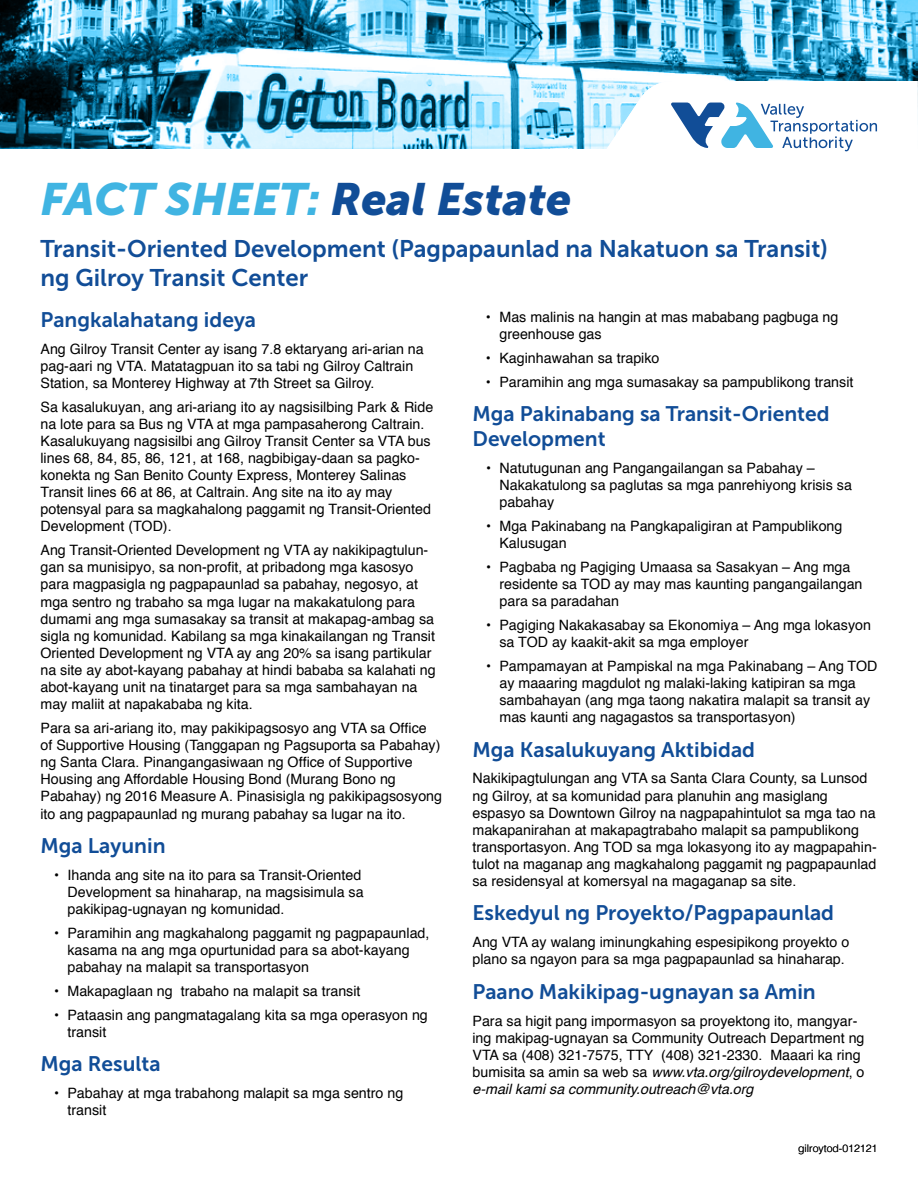
<style>
.page{position:relative;width:918px;height:1188px;background:#fff}
.page>*{position:absolute;margin:0;border:0;box-sizing:border-box;transform-origin:0 0}
.t1{font:italic 45px "Museo Sans 900";color:#40b4e2}
.t2{font:24px/28.8px "Museo Sans 700";color:#114d97}
.t3{font:21px/25.2px "Museo Sans 700";color:#114d97}
.t4{font:14.25px/17.1px "Helvetica";color:#000}
.t5{font:300 10.5px "Helvetica";color:#000}
.s1{color:#114d97}
.s2{font-style:italic}
</style>
<div class="page">
<svg style="left:0;top:0;width:918px;height:148px;background:#62a6c1"></svg>
<svg style="left:587px;top:81px;width:331px;height:71px"></svg>
<h1 class="t1" style="left:40px;top:173px;width:532px">FACT SHEET: <span class="s1">Real Estate</span></h1>
<h2 class="t2" style="left:40px;top:234px;width:789px">Transit-Oriented Development (Pagpapaunlad na Nakatuon sa Transit) ng Gilroy Transit Center</h2>
<h3 class="t3" style="left:40px;top:307px;width:217px">Pangkalahatang ideya</h3>
<p class="t4" style="left:40px;top:341px;width:385px">Ang Gilroy Transit Center ay isang 7.8 ektaryang ari-arian na pag-aari ng VTA. Matatagpuan ito sa tabi ng Gilroy Caltrain<br>Station, sa Monterey Highway at 7th Street sa Gilroy.</p>
<p class="t4" style="left:40px;top:399px;width:394px">Sa kasalukuyan, ang ari-ariang ito ay nagsisilbing Park &amp; Ride na lote para sa Bus ng VTA at mga pampasaherong Caltrain.<br>Kasalukuyang nagsisilbi ang Gilroy Transit Center sa VTA bus lines 68, 84, 85, 86, 121, at 168, nagbibigay-daan sa pagko&shy;konekta ng San Benito County Express, Monterey Salinas Transit lines 66 at 86, at Caltrain. Ang site na ito ay may potensyal para sa magkahalong paggamit ng Transit-Oriented Development (TOD).</p>
<p class="t4" style="left:40px;top:542px;width:397px">Ang Transit-Oriented Development ng VTA ay nakikipagtulun&shy;gan sa munisipyo, sa non-profit, at pribadong mga kasosyo para magpasigla ng pagpapaunlad sa pabahay, negosyo, at mga sentro ng trabaho sa mga lugar na makakatulong para dumami ang mga sumasakay sa transit at makapag-ambag sa sigla ng komunidad. Kabilang sa mga kinakailangan ng Transit Oriented Development ng VTA ay ang 20% sa isang partikular na site ay abot-kayang pabahay at hindi bababa sa kalahati ng abot-kayang unit na tinatarget para sa mga sambahayan na may maliit at napakababa ng kita.</p>
<p class="t4" style="left:40px;top:720px;width:403px">Para sa ari-ariang ito, may pakikipagsosyo ang VTA sa Office of Supportive Housing (Tanggapan ng Pagsuporta sa Pabahay) ng Santa Clara. Pinangangasiwaan ng Office of Supportive Housing ang Affordable Housing Bond (Murang Bono ng Pabahay) ng 2016 Measure A. Pinasisigla ng pakikipagsosyong ito ang pagpapaunlad ng murang pabahay sa lugar na ito.</p>
<h3 class="t3" style="left:40px;top:833px;width:127px">Mga Layunin</h3>
<p class="t4" style="left:67px;top:867px;width:298px;text-indent:-13px">• Ihanda ang site na ito para sa Transit-Oriented<br>Development sa hinaharap, na magsisimula sa pakikipag-ugnayan ng komunidad.</p>
<p class="t4" style="left:67px;top:925px;width:363px;text-indent:-13px">• Paramihin ang magkahalong paggamit ng pagpapaunlad, kasama na ang mga opurtunidad para sa abot-kayang pabahay na malapit sa transportasyon</p>
<p class="t4" style="left:54px;top:983px;width:308px">• Makapaglaan ng trabaho na malapit sa transit</p>
<p class="t4" style="left:67px;top:1007px;width:362px;text-indent:-13px">• Pataasin ang pangmatagalang kita sa mga operasyon ng transit</p>
<h3 class="t3" style="left:40px;top:1051px;width:122px">Mga Resulta</h3>
<p class="t4" style="left:67px;top:1085px;width:337px;text-indent:-13px">• Pabahay at mga trabahong malapit sa mga sentro ng transit</p>
<p class="t4" style="left:499px;top:309px;width:341px;text-indent:-13px">• Mas malinis na hangin at mas mababang pagbuga ng greenhouse gas</p>
<p class="t4" style="left:486px;top:350px;width:175px">• Kaginhawahan sa trapiko</p>
<p class="t4" style="left:486px;top:373px;width:369px">• Paramihin ang mga sumasakay sa pampublikong transit</p>
<h3 class="t3" style="left:472px;top:401px;width:359px">Mga Pakinabang sa Transit-Oriented<br>Development</h3>
<p class="t4" style="left:499px;top:460px;width:354px;text-indent:-13px">• Natutugunan ang Pangangailangan sa Pabahay –<br>Nakakatulong sa paglutas sa mga panrehiyong krisis sa pabahay</p>
<p class="t4" style="left:499px;top:518px;width:344px;text-indent:-13px">• Mga Pakinabang na Pangkapaligiran at Pampublikong<br>Kalusugan</p>
<p class="t4" style="left:499px;top:559px;width:365px;text-indent:-13px">• Pagbaba ng Pagiging Umaasa sa Sasakyan – Ang mga residente sa TOD ay may mas kaunting pangangailangan para sa paradahan</p>
<p class="t4" style="left:499px;top:617px;width:373px;text-indent:-13px">• Pagiging Nakakasabay sa Ekonomiya – Ang mga lokasyon sa TOD ay kaakit-akit sa mga employer</p>
<p class="t4" style="left:499px;top:658px;width:379px;text-indent:-13px">• Pampamayan at Pampiskal na mga Pakinabang – Ang TOD ay maaaring magdulot ng malaki-laking katipiran sa mga sambahayan (ang mga taong nakatira malapit sa transit ay mas kaunti ang nagagastos sa transportasyon)</p>
<h3 class="t3" style="left:472px;top:737px;width:284px">Mga Kasalukuyang Aktibidad</h3>
<p class="t4" style="left:472px;top:770px;width:406px">Nakikipagtulungan ang VTA sa Santa Clara County, sa Lunsod ng Gilroy, at sa komunidad para planuhin ang masiglang espasyo sa Downtown Gilroy na nagpapahintulot sa mga tao na makapanirahan at makapagtrabaho malapit sa pampublikong transportasyon. Ang TOD sa mga lokasyong ito ay magpapahin&shy;tulot na maganap ang magkahalong paggamit ng pagpapaunlad sa residensyal at komersyal na magaganap sa site.</p>
<h3 class="t3" style="left:472px;top:901px;width:363px">Eskedyul ng Proyekto/Pagpapaunlad</h3>
<p class="t4" style="left:472px;top:934px;width:378px">Ang VTA ay walang iminungkahing espesipikong proyekto o plano sa ngayon para sa mga pagpapaunlad sa hinaharap.</p>
<h3 class="t3" style="left:472px;top:979px;width:345px">Paano Makikipag-ugnayan sa Amin</h3>
<p class="t4" style="left:472px;top:1013px;width:394px">Para sa higit pang impormasyon sa proyektong ito, mangyar&shy;ing makipag-ugnayan sa Community Outreach Department ng VTA sa (408) 321-7575, TTY (408) 321-2330. Maaari ka ring bumisita sa amin sa web sa <span class="s2">www.vta.org/gilroydevelopment</span>, o <span class="s2">e-mail kami sa community.outreach@vta.org</span></p>
<p class="t5" style="left:798px;top:1139px;width:81px">gilroytod-012121</p>
</div>
